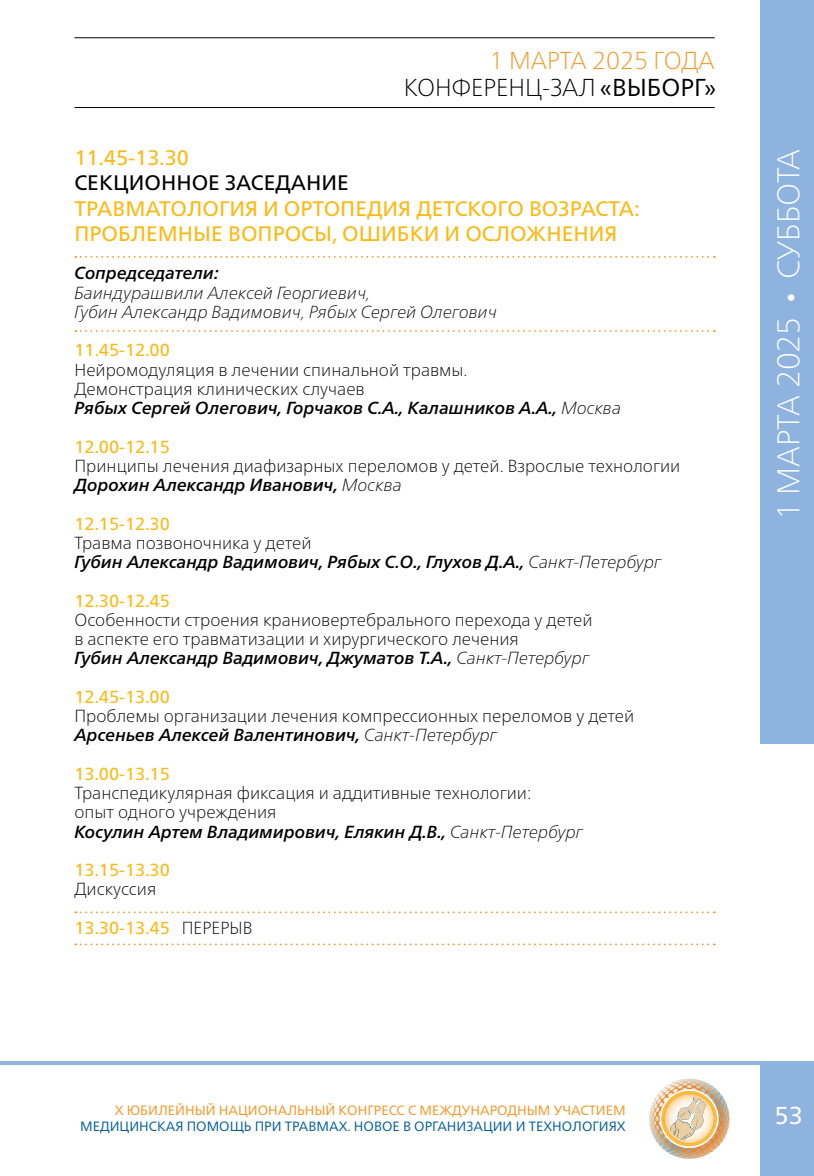
<style>
.page{position:relative;width:814px;height:1176px;background:#fff}
.page>*{position:absolute;margin:0;border:0;box-sizing:border-box;transform-origin:0 0}
.t1{font:100 31.5px "Frutiger Neue LTCYR";color:#fff}
.t2{font:100 24.5px/26.2px "Frutiger Neue LTCYR";color:#f7941e;text-align:right}
.t3{font:24.5px "Frutiger Neue LTCYR";color:#fff}
.t4{font:21px/25.2px "Frutiger Neue LTCYR";color:#fdb913}
.t5{font:21px "Frutiger Neue LTCYR";color:#000}
.t6{font:100 17.5px/19.2px "Frutiger Neue LTCYR";color:#000}
.t7{font:italic 500 17.5px/19.2px "Frutiger Neue LTCYR";color:#000}
.t8{font:17.5px "Frutiger Neue LTCYR";color:#fdb913}
.t9{font:italic 100 17.5px/19.2px "Frutiger Neue LTCYR";color:#000}
.t10{font:13.47px "Frutiger Neue LTCYR";color:#005c9b}
.t11{font:13.47px "Frutiger Neue LTCYR";color:#f7941e}
.s1{color:#000}
.s2{font-weight:400;color:#000}
.s3{font-weight:500;font-style:italic}
.s4{font-style:italic}
.s5{font-weight:100;font-style:normal}
.s6{font-weight:100}
.s7{font-weight:100;color:#000}
.s8{font-family:"Myriad Pro";font-weight:400}
</style>
<div class="page">
<svg style="left:649px;top:1078px;width:81px;height:81px"></svg>
<hr style="left:0;top:1061px;width:814px;height:4px;background:#8eb3df">
<div style="left:760px;top:0;width:54px;height:743px;background:#8eb3df"></div>
<div style="left:760px;top:1061px;width:54px;height:115px;background:#8eb3df"></div>
<hr style="left:74px;top:107px;width:640px;height:1px;background:#000">
<hr style="left:74px;top:37px;width:640px;height:1px;background:#000">
<svg style="left:75px;top:256px;width:639px;height:2px"></svg>
<svg style="left:75px;top:330px;width:639px;height:2px"></svg>
<svg style="left:75px;top:911px;width:639px;height:2px"></svg>
<svg style="left:75px;top:943px;width:639px;height:2px"></svg>
<h2 class="t2" style="left:404px;top:47px;width:314px">1 МАРТА 2025 ГОДА<br><span class="s1">КОНФЕРЕНЦ-ЗАЛ</span> <span class="s2">«ВЫБОРГ»</span></h2>
<p class="t4" style="left:74px;top:145px;width:116px">11.45-13.30</p>
<p class="t5" style="left:74px;top:171px;width:276px">СЕКЦИОННОЕ ЗАСЕДАНИЕ</p>
<p class="t4" style="left:74px;top:195px;width:567px">ТРАВМАТОЛОГИЯ И ОРТОПЕДИЯ ДЕТСКОГО ВОЗРАСТА:<br>ПРОБЛЕМНЫЕ ВОПРОСЫ, ОШИБКИ И ОСЛОЖНЕНИЯ</p>
<p class="t7" style="left:74px;top:263px;width:146px">Сопредседатели:</p>
<p class="t9" style="left:74px;top:283px;width:424px">Баиндурашвили Алексей Георгиевич,<br>Губин Александр Вадимович, Рябых Сергей Олегович</p>
<p class="t8" style="left:74px;top:340px;width:97px">11.45-12.00</p>
<p class="t6" style="left:74px;top:360px;width:548px">Нейромодуляция в лечении спинальной травмы.<br>Демонстрация клинических случаев<br><span class="s3">Рябых Сергей Олегович, Горчаков С.А., Калашников А.А.,</span> <span class="s4">Москва</span></p>
<p class="t8" style="left:74px;top:436px;width:97px">12.00-12.15</p>
<p class="t6" style="left:74px;top:456px;width:607px">Принципы лечения диафизарных переломов у детей. Взрослые технологии<br><span class="s3">Дорохин Александр Иванович,</span> <span class="s4">Москва</span></p>
<p class="t8" style="left:74px;top:513px;width:97px">12.15-12.30</p>
<p class="t7" style="left:74px;top:533px;width:588px"><span class="s5">Травма позвоночника у детей<br></span>Губин Александр Вадимович, Рябых С.О., Глухов Д.А., <span class="s6">Санкт-Петербург</span></p>
<p class="t8" style="left:74px;top:590px;width:97px">12.30-12.45</p>
<p class="t6" style="left:74px;top:610px;width:519px">Особенности строения краниовертебрального перехода у детей в аспекте его травматизации и хирургического лечения<br><span class="s3">Губин Александр Вадимович, Джуматов Т.А.,</span> <span class="s4">Санкт-Петербург</span></p>
<p class="t8" style="left:74px;top:686px;width:97px">12.45-13.00</p>
<p class="t6" style="left:74px;top:706px;width:561px">Проблемы организации лечения компрессионных переломов у детей<br><span class="s3">Арсеньев Алексей Валентинович,</span> <span class="s4">Санкт-Петербург</span></p>
<p class="t8" style="left:74px;top:763px;width:97px">13.00-13.15</p>
<p class="t6" style="left:74px;top:783px;width:510px">Транспедикулярная фиксация и аддитивные технологии:<br>опыт одного учреждения<br><span class="s3">Косулин Артем Владимирович, Елякин Д.В.,</span> <span class="s4">Санкт-Петербург</span></p>
<p class="t8" style="left:74px;top:860px;width:97px">13.15-13.30</p>
<p class="t6" style="left:74px;top:879px;width:83px">Дискуссия</p>
<p class="t8" style="left:74px;top:917px;width:179px">13.30-13.45 <span class="s7">ПЕРЕРЫВ</span></p>
<h1 class="t1" style="left:769px;top:520px;width:373px;rotate:-90deg">1 МАРТА 2025 <span class="s8">•</span> СУББОТА</h1>
<p class="t11" style="left:115px;top:1102px;width:512px">X ЮБИЛЕЙНЫЙ НАЦИОНАЛЬНЫЙ КОНГРЕСС С МЕЖДУНАРОДНЫМ УЧАСТИЕМ</p>
<p class="t10" style="left:80px;top:1118px;width:547px">МЕДИЦИНСКАЯ ПОМОЩЬ ПРИ ТРАВМАХ. НОВОЕ В ОРГАНИЗАЦИИ И ТЕХНОЛОГИЯХ</p>
<h2 class="t3" style="left:774px;top:1100px;width:30px">53</h2>
</div>
